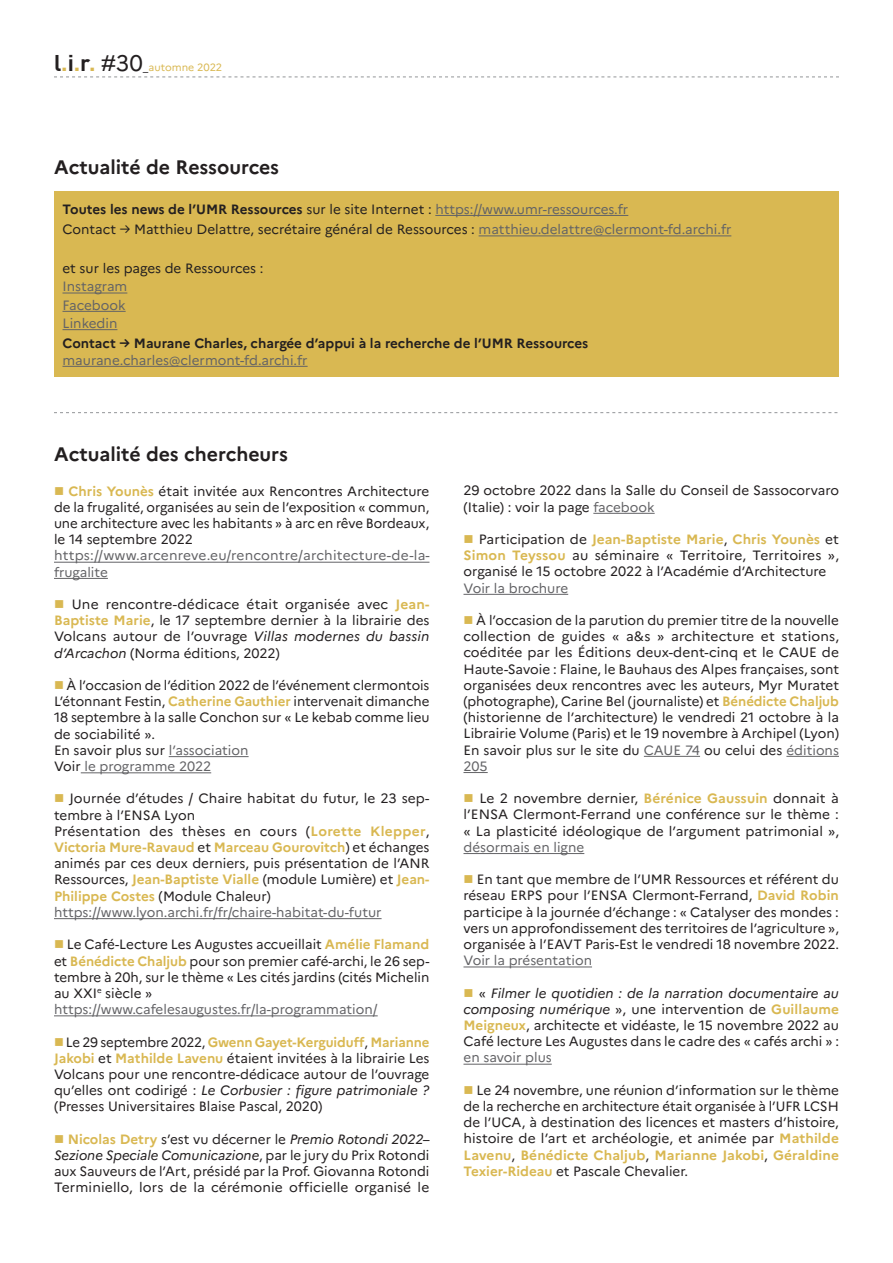
<style>
.page{position:relative;width:893px;height:1263px;background:#fff}
.page>*{position:absolute;margin:0;border:0;box-sizing:border-box;transform-origin:0 0}
.t1{font:700 19.5px "Marianne";color:#231f20}
.t2{font:13.5px/16.2px "Marianne";color:#231f20;text-align:justify}
.t3{font:13.5px/18.3px "Marianne";color:#636366}
.t4{font:700 13.5px "Marianne";color:#231f20}
.t5{font:10.5px "Marianne";color:#d9b852}
.s1{font-family:"DIN Pro";font-weight:700;font-size:22.5px;color:#231f20}
.s2{font-family:"DIN Pro";font-weight:700;font-size:22.5px}
.s3{font-size:22.5px;color:#231f20}
.s4{color:#231f20}
.s5{font-weight:700}
.s6{color:#636366}
.s7{color:#d9b852}
.s8{font-weight:700;color:#d9b852}
.s9{font-style:italic}
</style>
<div class="page">
<svg style="left:54px;top:77px;width:785px;height:1px"></svg>
<div style="left:54px;top:191px;width:785px;height:186px;background:#d9b852"></div>
<hr style="left:435px;top:215px;width:193px;height:1px;background:#636366">
<hr style="left:479px;top:235px;width:252px;height:1px;background:#636366">
<hr style="left:63px;top:292px;width:64px;height:1px;background:#636366">
<hr style="left:63px;top:311px;width:63px;height:1px;background:#636366">
<hr style="left:63px;top:329px;width:54px;height:1px;background:#636366">
<hr style="left:63px;top:366px;width:245px;height:1px;background:#636366">
<hr style="left:54px;top:562px;width:375px;height:1px;background:#636366">
<hr style="left:54px;top:578px;width:54px;height:1px;background:#636366">
<hr style="left:169px;top:756px;width:80px;height:1px;background:#636366">
<hr style="left:81px;top:772px;width:130px;height:1px;background:#636366">
<hr style="left:54px;top:918px;width:328px;height:1px;background:#636366">
<hr style="left:54px;top:1015px;width:324px;height:1px;background:#636366">
<hr style="left:593px;top:513px;width:62px;height:1px;background:#636366">
<hr style="left:463px;top:594px;width:105px;height:1px;background:#636366">
<hr style="left:644px;top:756px;width:56px;height:1px;background:#636366">
<hr style="left:786px;top:756px;width:53px;height:1px;background:#636366">
<svg style="left:463px;top:772px;width:25px;height:1px"></svg>
<hr style="left:463px;top:853px;width:121px;height:1px;background:#636366">
<hr style="left:463px;top:966px;width:129px;height:1px;background:#636366">
<hr style="left:463px;top:1064px;width:89px;height:1px;background:#636366">
<svg style="left:54px;top:412px;width:783px;height:1px"></svg>
<p class="t5" style="left:54px;top:61px;width:170px"><span class="s1">l</span><span class="s2">.</span><span class="s1">i</span><span class="s2">.</span><span class="s1">r</span><span class="s2">.</span> <span class="s3">#30</span><span class="s4">_</span>automne 2022</p>
<h1 class="t1" style="left:54px;top:155px;width:227px">Actualité de Ressources</h1>
<p class="t2" style="left:63px;top:199px;width:670px;line-height:20.4px"><span class="s5">Toutes les news de l’UMR Ressources</span> sur le site Internet : <span class="s6">https://www.umr-ressources.fr<br></span>Contact → Matthieu Delattre, secrétaire général de Ressources : <span class="s6">matthieu.delattre@clermont-fd.archi.fr</span></p>
<p class="t2" style="left:63px;top:260px;width:202px">et sur les pages de Ressources :</p>
<p class="t3" style="left:63px;top:277px;width:66px">Instagram<br>Facebook<br>Linkedin</p>
<p class="t4" style="left:63px;top:335px;width:527px">Contact → Maurane Charles, chargée d’appui à la recherche de l’UMR Ressources</p>
<p class="t3" style="left:63px;top:351px;width:247px">maurane.charles@clermont-fd.archi.fr</p>
<h1 class="t1" style="left:54px;top:442px;width:236px">Actualité des chercheurs</h1>
<p class="t2" style="left:54px;top:483px;width:377px"><span class="s7">■</span> <span class="s8">Chris Younès</span> était invitée aux Rencontres Architecture de la frugalité, organisées au sein de l’exposition « commun, une architecture avec les habitants » à arc en rêve Bordeaux, le 14 septembre 2022</p>
<p class="t3" style="left:54px;top:547px;width:377px;line-height:16.2px">https://www.arcenreve.eu/rencontre/architecture-de-la&shy;frugalite</p>
<p class="t2" style="left:54px;top:596px;width:377px"><span class="s7">■</span> Une rencontre-dédicace était organisée avec <span class="s8">Jean-Baptiste Marie</span>, le 17 septembre dernier à la librairie des Volcans autour de l’ouvrage <span class="s9">Villas modernes du bassin d’Arcachon</span> (Norma éditions, 2022)</p>
<p class="t2" style="left:54px;top:677px;width:377px;text-align:left"><span class="s7">■</span> À l’occasion de l’édition 2022 de l’événement clermontois L’étonnant Festin, <span class="s8">Catherine Gauthier</span> intervenait dimanche 18 septembre à la salle Conchon sur « Le kebab comme lieu de sociabilité ».<br>En savoir plus sur <span class="s6">l’association<br></span>Voir <span class="s6">le programme 2022</span></p>
<p class="t2" style="left:54px;top:790px;width:377px;text-align:left"><span class="s7">■</span> Journée d’études / Chaire habitat du futur, le 23 sep&shy;tembre à l’ENSA Lyon<br>Présentation des thèses en cours (<span class="s8">Lorette Klepper</span>, <span class="s8">Victoria Mure-Ravaud</span> et <span class="s8">Marceau Gourovitch</span>) et échanges animés par ces deux derniers, puis présentation de l’ANR Ressources, <span class="s8">Jean-Baptiste Vialle</span> (module Lumière) et <span class="s8">Jean-Philippe Costes</span> (Module Chaleur) <span class="s6">https://www.lyon.archi.fr/fr/chaire-habitat-du-futur</span></p>
<p class="t2" style="left:54px;top:936px;width:377px;text-align:left"><span class="s7">■</span> Le Café-Lecture Les Augustes accueillait <span class="s8">Amélie Flamand </span>et <span class="s8">Bénédicte Chaljub</span> pour son premier café-archi, le 26 sep&shy;tembre à 20h, sur le thème « Les cités jardins (cités Michelin au XXI<sup>e</sup> siècle » <span class="s6">https://www.cafelesaugustes.fr/la-programmation/</span></p>
<p class="t2" style="left:54px;top:1033px;width:377px"><span class="s7">■</span> Le 29 septembre 2022, <span class="s8">Gwenn Gayet-Kerguiduff</span>, <span class="s8">Marianne Jakobi</span> et <span class="s8">Mathilde Lavenu</span> étaient invitées à la librairie Les Volcans pour une rencontre-dédicace autour de l’ouvrage qu’elles ont codirigé : <span class="s9">Le Corbusier : figure patrimoniale ? </span>(Presses Universitaires Blaise Pascal, 2020)</p>
<p class="t2" style="left:54px;top:1131px;width:377px"><span class="s7">■</span> <span class="s8">Nicolas Detry</span> s’est vu décerner le <span class="s9">Premio Rotondi 2022– Sezione Speciale Comunicazione</span>, par le jury du Prix Rotondi aux Sauveurs de l’Art, présidé par la Prof. Giovanna Rotondi Terminiello, lors de la cérémonie officielle organisé le</p>
<p class="t2" style="left:463px;top:482px;width:377px">29 octobre 2022 dans la Salle du Conseil de Sassocorvaro (Italie) : voir la page <span class="s6">facebook</span></p>
<p class="t2" style="left:463px;top:531px;width:377px"><span class="s7">■</span> Participation de <span class="s8">Jean-Baptiste Marie</span>, <span class="s8">Chris Younès</span> et <span class="s8">Simon Teyssou</span> au séminaire « Territoire, Territoires », organisé le 15 octobre 2022 à l’Académie d’Architecture</p>
<p class="t3" style="left:463px;top:579px;width:106px">Voir la brochure</p>
<p class="t2" style="left:463px;top:612px;width:377px"><span class="s7">■</span> À l’occasion de la parution du premier titre de la nouvelle collection de guides « a&amp;s » architecture et stations, coéditée par les Éditions deux-dent-cinq et le CAUE de Haute-Savoie : Flaine, le Bauhaus des Alpes françaises, sont organisées deux rencontres avec les auteurs, Myr Muratet (photographe), Carine Bel (journaliste) et <span class="s8">Bénédicte Chaljub </span>(historienne de l’architecture) le vendredi 21 octobre à la Librairie Volume (Paris) et le 19 novembre à Archipel (Lyon)<br>En savoir plus sur le site du <span class="s6">CAUE 74</span> ou celui des <span class="s6">éditions 205</span></p>
<p class="t2" style="left:463px;top:790px;width:377px"><span class="s7">■</span> Le 2 novembre dernier, <span class="s8">Bérénice Gaussuin</span> donnait à l’ENSA Clermont-Ferrand une conférence sur le thème : « La plasticité idéologique de l’argument patrimonial »,</p>
<p class="t3" style="left:463px;top:838px;width:122px">désormais en ligne</p>
<p class="t2" style="left:463px;top:871px;width:377px"><span class="s7">■</span> En tant que membre de l’UMR Ressources et référent du réseau ERPS pour l’ENSA Clermont-Ferrand, <span class="s8">David Robin </span>participe à la journée d’échange : « Catalyser des mondes : vers un approfondissement des territoires de l’agriculture », organisée à l’EAVT Paris-Est le vendredi 18 novembre 2022.</p>
<p class="t3" style="left:463px;top:951px;width:130px">Voir la présentation</p>
<p class="t2" style="left:463px;top:985px;width:377px"><span class="s7">■</span> « <span class="s9">Filmer le quotidien : de la narration documentaire au composing numérique</span> », une intervention de <span class="s8">Guillaume Meigneux</span>, architecte et vidéaste, le 15 novembre 2022 au Café lecture Les Augustes dans le cadre des « cafés archi » :</p>
<p class="t3" style="left:463px;top:1048px;width:90px">en savoir plus</p>
<p class="t2" style="left:463px;top:1082px;width:377px"><span class="s7">■</span> Le 24 novembre, une réunion d’information sur le thème de la recherche en architecture était organisée à l’UFR LCSH de l’UCA, à destination des licences et masters d’histoire, histoire de l’art et archéologie, et animée par <span class="s8">Mathilde Lavenu</span>, <span class="s8">Bénédicte Chaljub</span>, <span class="s8">Marianne Jakobi</span>, <span class="s8">Géraldine Texier-Rideau</span> et Pascale Chevalier.</p>
</div>
